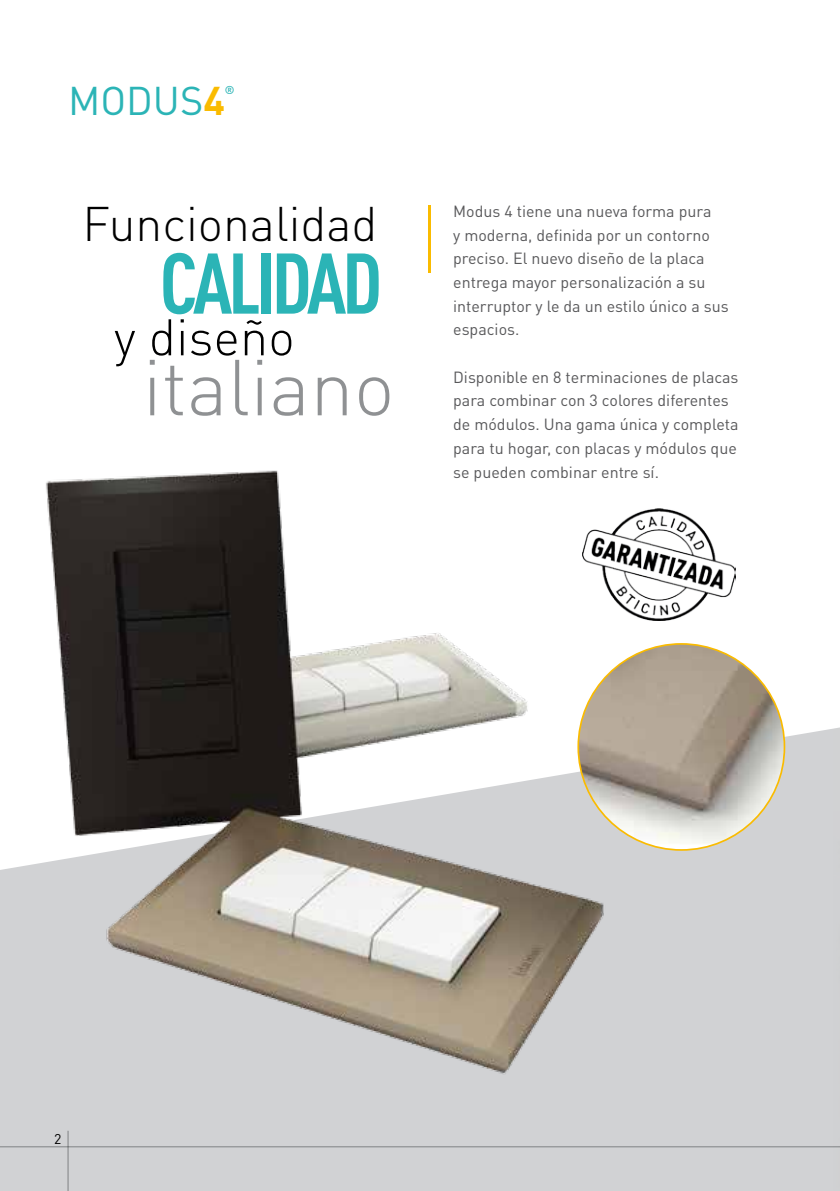
<style>
.page{position:relative;width:840px;height:1191px;background:#fff}
.page>*{position:absolute;margin:0;border:0;box-sizing:border-box;transform-origin:0 0}
.t1{font:700 condensed 84.4px "DIN Pro";letter-spacing:-.05em;color:#2bb4b6}
.t2{font:300 77.8px "DIN Pro";color:#8f9193}
.t3{font:300 50.6px "DIN Pro";color:#000}
.t4{font:300 48px "DIN Pro";color:#000}
.t5{font:39.6px "DIN Pro";color:#2bb4b6}
.t6{font:16px/23.6px "DIN Pro";color:#58585a}
.t7{font:14px "DIN Pro";color:#000}
.t8{font:500 11.4px "DIN Pro";color:#2bb4b6}
.s1{font-weight:700;color:#fabb00}
</style>
<div class="page">
<div style="left:0;top:844px;width:716px;height:347px;background:#d1d2d4"></div>
<div style="left:716px;top:727px;width:123px;height:464px;background:#d1d2d4"></div>
<img style="left:24px;top:470px;width:599px;height:613px">
<img style="left:578px;top:644px;width:206px;height:200px">
<hr style="left:428px;top:205px;width:2px;height:68px;background:#fabb00">
<img style="left:582px;top:508px;width:152px;height:113px">
<hr style="left:0;top:1146px;width:839px;height:1px;background:#9c9e9f">
<hr style="left:67px;top:1130px;width:1px;height:61px;background:#9c9e9f">
<h3 class="t5" style="left:68px;top:74px;width:158px">MODUS<span class="s1">4</span></h3>
<p class="t8" style="left:225px;top:82px;width:11px">®</p>
<h3 class="t4" style="left:82px;top:191px;width:296px">Funcionalidad</h3>
<p class="t6" style="left:453px;top:199px;width:277px">Modus 4 tiene una nueva forma pura<br>y moderna, definida por un contorno preciso. El nuevo diseño de la placa entrega mayor personalización a su interruptor y le da un estilo único a sus espacios.</p>
<p class="t6" style="left:453px;top:364px;width:287px">Disponible en 8 terminaciones de placas para combinar con 3 colores diferentes de módulos. Una gama única y completa para tu hogar, con placas y módulos que se pueden combinar entre sí.</p>
<h1 class="t1" style="left:160px;top:232px;width:223px">CALIDAD</h1>
<h3 class="t3" style="left:114px;top:303px;width:182px">y diseño</h3>
<h2 class="t2" style="left:143px;top:334px;width:253px">italiano</h2>
<p class="t7" style="left:54px;top:1129px;width:9px">2</p>
</div>
